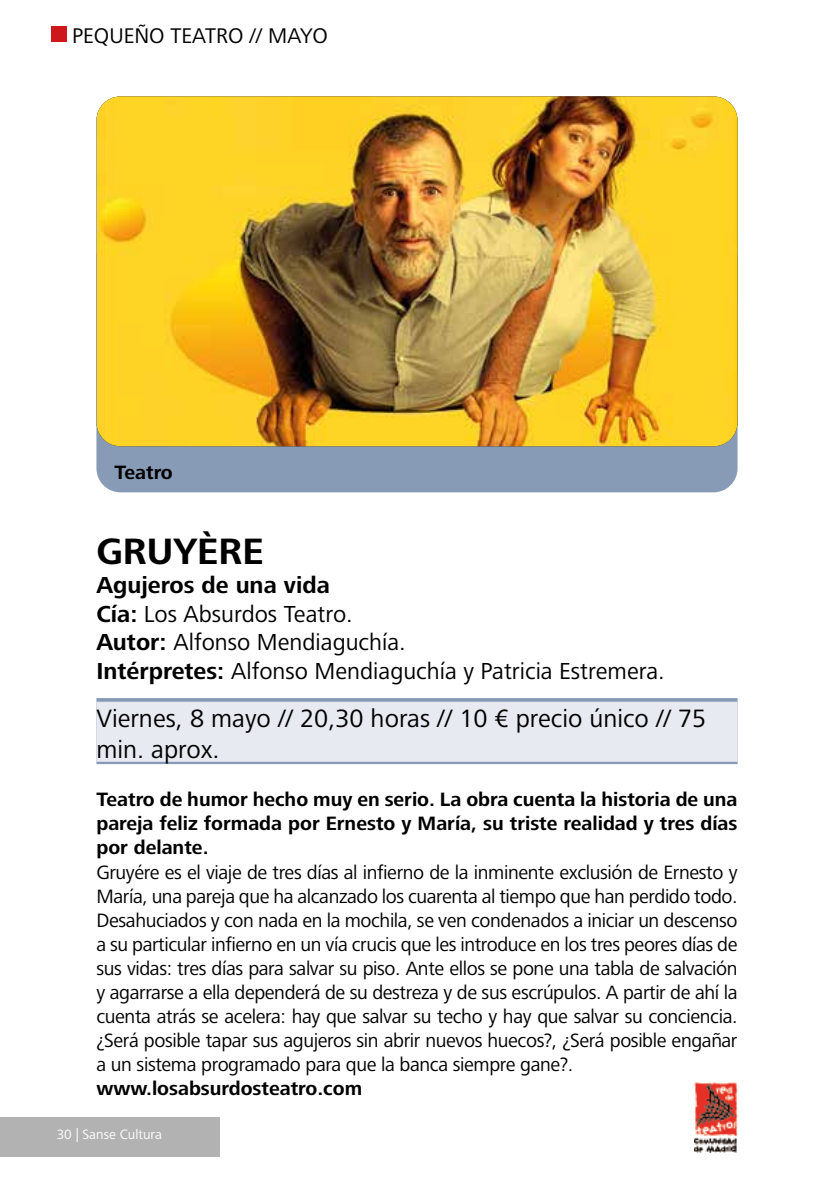
<style>
.page{position:relative;width:834px;height:1191px;background:#fff}
.page>*{position:absolute;margin:0;border:0;box-sizing:border-box;transform-origin:0 0}
.t1{font:700 38px "Frutiger Next LT";color:#000}
.t2{font:26px/31.2px "Frutiger Next LT";color:#000}
.t3{font:24px/28.8px "Frutiger Next LT";color:#000}
.t4{font:22px "Frutiger Next LT";color:#000}
.t5{font:20px/24px "Frutiger Next LT";letter-spacing:-.02em;color:#000;text-align:justify}
.t6{font:700 20px/24px "Frutiger Next LT";color:#000;text-align:justify}
.t7{font:14px "Frutiger Next LT";color:#fff}
.s1{font-weight:700}
</style>
<div class="page">
<div style="left:96px;top:698px;width:641px;height:66px;background:linear-gradient(to right,#879bb6,#879bb6)"></div>
<div style="left:96px;top:701px;width:641px;height:60px;background:#e8eaf1"></div>
<div style="left:96px;top:233px;width:641px;height:259px;background:#879bb6;border-radius:24px"></div>
<img style="left:96px;top:96px;width:641px;height:350px">
<img style="left:694px;top:1082px;width:43px;height:70px">
<div style="left:0;top:1117px;width:219px;height:40px;background:#b3b2b2"></div>
<div style="left:51px;top:26px;width:16px;height:16px;background:#cd171a"></div>
<p class="t4" style="left:72px;top:23px;width:212px">PEQUEÑO TEATRO // may</p>
<p class="t4" style="left:312px;top:23px;width:17px">o</p>
<p class="t6" style="left:114px;top:460px;width:60px">Teatro</p>
<h1 class="t1" style="left:96px;top:530px;width:169px">GRUYÈRE</h1>
<p class="t3" style="left:96px;top:570px;width:569px"><span class="s1">Agujeros de una vida<br>Cía:</span> Los Absurdos Teatro.<br><span class="s1">Autor:</span> Alfonso Mendiaguchía.<br><span class="s1">Intérpretes:</span> Alfonso Mendiaguchía y Patricia Estremera.</p>
<h2 class="t2" style="left:96px;top:703px;width:611px">Viernes, 8 mayo // 20,30 horas // 10 € precio único // 75 min. aprox.</h2>
<p class="t6" style="left:96px;top:788px;width:642px">Teatro de humor hecho muy en serio. La obra cuenta la historia de una pareja feliz formada por Ernesto y María, su triste realidad y tres días por delante.</p>
<p class="t5" style="left:96px;top:860px;width:642px">Gruyére es el viaje de tres días al infierno de la inminente exclusión de Ernesto y María, una pareja que ha alcanzado los cuarenta al tiempo que han perdido todo.<br>Desahuciados y con nada en la mochila, se ven condenados a iniciar un descenso a su particular infierno en un vía crucis que les introduce en los tres peores días de sus vidas: tres días para salvar su piso. Ante ellos se pone una tabla de salvación y agarrarse a ella dependerá de su destreza y de sus escrúpulos. A partir de ahí la cuenta atrás se acelera: hay que salvar su techo y hay que salvar su conciencia. ¿Será posible tapar sus agujeros sin abrir nuevos huecos?, ¿Será posible engañar a un sistema programado para que la banca siempre gane?.</p>
<p class="t6" style="left:96px;top:1076px;width:267px">www.losabsurdosteatro.com</p>
<p class="t7" style="left:57px;top:1127px;width:107px">30 | Sanse Cultura</p>
</div>
